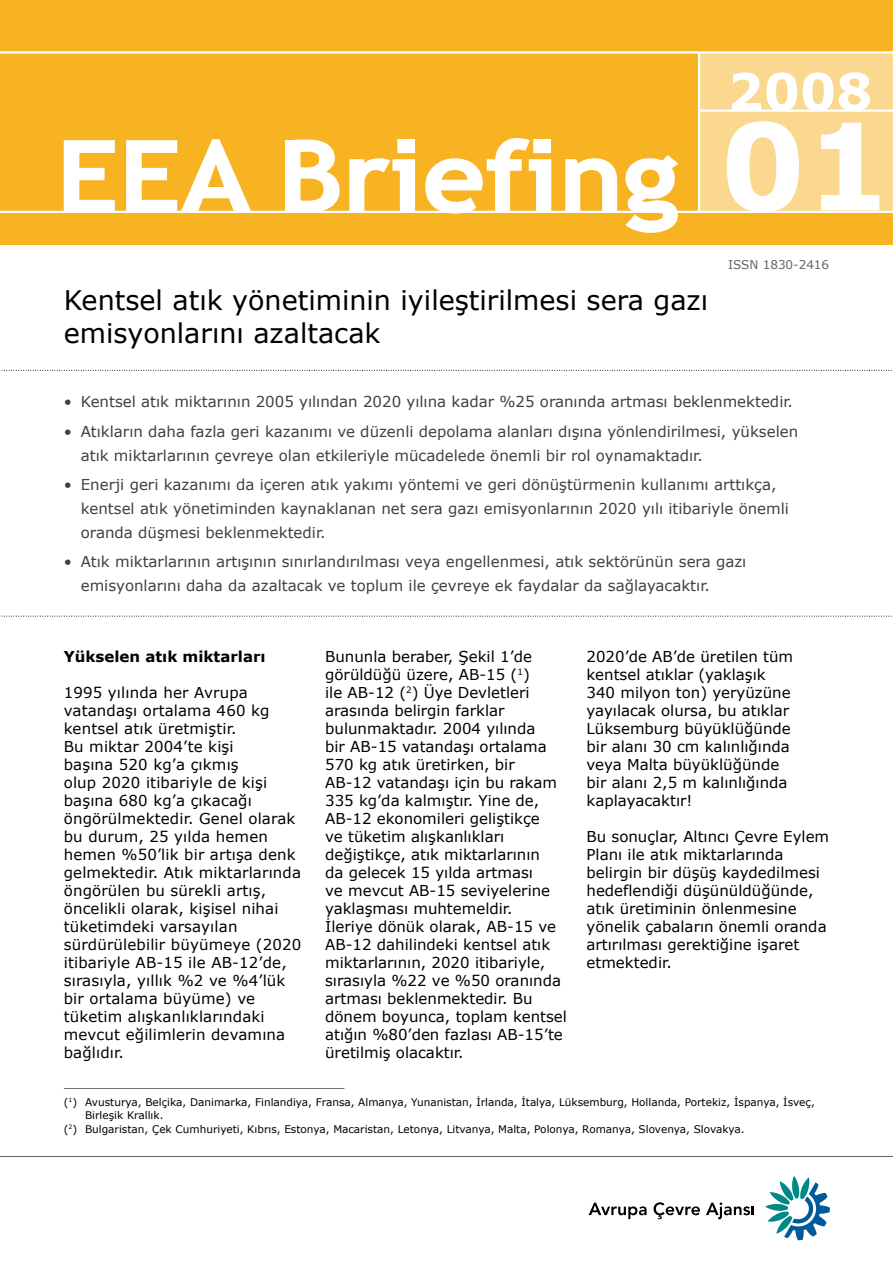
<style>
.page{position:relative;width:893px;height:1263px;background:#fff}
.page>*{position:absolute;margin:0;border:0;box-sizing:border-box;transform-origin:0 0}
.t1{font:700 120px "Verdana";color:#fff}
.t2{font:700 51px "Verdana";color:#fff}
.t3{font:27px/33px "Verdana";color:#000}
.t4{font:15px/18px "Verdana";color:#000}
.t5{font:15px/29.2px "Verdana";color:#404040}
.t6{font:700 15px "Verdana";color:#000}
.t7{font:12px "Verdana";color:#646567}
.t8{font:10.5px "Verdana";color:#000}
</style>
<div class="page">
<div style="left:0;top:0;width:893px;height:244px;background:#f8b323"></div>
<div style="left:699px;top:52px;width:194px;height:159px;background:#fbd890"></div>
<hr style="left:0;top:211px;width:893px;height:2px;background:#fff">
<hr style="left:698px;top:53px;width:2px;height:159px;background:#fff">
<hr style="left:699px;top:109px;width:194px;height:3px;background:#fff">
<hr style="left:0;top:51px;width:893px;height:3px;background:#fff">
<svg style="left:63px;top:140px;width:53px;height:71px"></svg>
<svg style="left:125px;top:139px;width:128px;height:72px"></svg>
<svg style="left:284px;top:139px;width:56px;height:72px"></svg>
<svg style="left:349px;top:158px;width:67px;height:53px"></svg>
<svg style="left:424px;top:138px;width:128px;height:76px"></svg>
<svg style="left:564px;top:158px;width:54px;height:53px"></svg>
<svg style="left:624px;top:155px;width:56px;height:78px"></svg>
<div style="left:398px;top:140px;width:16px;height:12px;background:#fff"></div>
<div style="left:397px;top:139px;width:18px;height:14px;border:2px solid #fff"></div>
<div style="left:534px;top:140px;width:16px;height:12px;background:#fff"></div>
<div style="left:533px;top:139px;width:18px;height:14px;border:2px solid #fff"></div>
<hr style="left:0;top:1156px;width:893px;height:1px;background:#646567">
<svg style="left:1px;top:370px;width:891px;height:1px"></svg>
<svg style="left:1px;top:616px;width:891px;height:1px"></svg>
<svg style="left:765px;top:1176px;width:65px;height:64px"></svg>
<svg style="left:589px;top:1202px;width:58px;height:17px"></svg>
<svg style="left:654px;top:1202px;width:46px;height:17px"></svg>
<svg style="left:706px;top:1202px;width:48px;height:17px"></svg>
<hr style="left:64px;top:1088px;width:280px;height:1px;background:#707173">
<h2 class="t2" style="left:727px;top:59px;width:147px">2008</h2>
<h1 class="t1" style="left:720px;top:90px;width:172px">01</h1>
<h3 class="t3" style="left:64px;top:283px;width:646px">Kentsel atık yönetiminin iyileştirilmesi sera gazı emisyonlarını azaltacak</h3>
<p class="t7" style="left:728px;top:257px;width:103px">ISSN 1830-2416</p>
<p class="t5" style="left:64px;top:387px;width:10px">• •</p>
<p class="t5" style="left:64px;top:469px;width:10px">•</p>
<p class="t5" style="left:64px;top:547px;width:10px">•</p>
<p class="t5" style="left:81px;top:387px;width:719px">Kentsel atık miktarının 2005 yılından 2020 yılına kadar %25 oranında artması beklenmektedir.<br>Atıkların daha fazla geri kazanımı ve düzenli depolama alanları dışına yönlendirilmesi, yükselen</p>
<p class="t5" style="left:81px;top:440px;width:697px">atık miktarlarının çevreye olan etkileriyle mücadelede önemli bir rol oynamaktadır.<br>Enerji geri kazanımı da içeren atık yakımı yöntemi ve geri dönüştürmenin kullanımı arttıkça,</p>
<p class="t5" style="left:81px;top:496px;width:710px;line-height:24px">kentsel atık yönetiminden kaynaklanan net sera gazı emisyonlarının 2020 yılı itibariyle önemli oranda düşmesi beklenmektedir.</p>
<p class="t5" style="left:81px;top:549px;width:667px;line-height:24px">Atık miktarlarının artışının sınırlandırılması veya engellenmesi, atık sektörünün sera gazı emisyonlarını daha da azaltacak ve toplum ile çevreye ek faydalar da sağlayacaktır.</p>
<p class="t6" style="left:64px;top:647px;width:203px">Yükselen atık miktarları</p>
<p class="t4" style="left:64px;top:683px;width:239px">1995 yılında her Avrupa vatandaşı ortalama 460 kg kentsel atık üretmiştir.<br>Bu miktar 2004’te kişi<br>başına 520 kg’a çıkmış<br>olup 2020 itibariyle de kişi başına 680 kg’a çıkacağı öngörülmektedir. Genel olarak bu durum, 25 yılda hemen hemen %50’lik bir artışa denk gelmektedir. Atık miktarlarında öngörülen bu sürekli artış, öncelikli olarak, kişisel nihai tüketimdeki varsayılan sürdürülebilir büyümeye (2020 itibariyle AB‑15 ile AB‑12’de, sırasıyla, yıllık %2 ve %4’lük bir ortalama büyüme) ve tüketim alışkanlıklarındaki mevcut eğilimlerin devamına bağlıdır.</p>
<p class="t4" style="left:325px;top:647px;width:243px">Bununla beraber, Şekil 1’de görüldüğü üzere, AB‑15 (<sup>1</sup>)<br>ile AB‑12 (<sup>2</sup>) Üye Devletleri arasında belirgin farklar bulunmaktadır. 2004 yılında<br>bir AB‑15 vatandaşı ortalama<br>570 kg atık üretirken, bir<br>AB‑12 vatandaşı için bu rakam<br>335 kg’da kalmıştır. Yine de,<br>AB‑12 ekonomileri geliştikçe<br>ve tüketim alışkanlıkları değiştikçe, atık miktarlarının<br>da gelecek 15 yılda artması<br>ve mevcut AB‑15 seviyelerine yaklaşması muhtemeldir.<br>İleriye dönük olarak, AB‑15 ve<br>AB‑12 dahilindeki kentsel atık miktarlarının, 2020 itibariyle, sırasıyla %22 ve %50 oranında artması beklenmektedir. Bu dönem boyunca, toplam kentsel atığın %80’den fazlası AB‑15’te üretilmiş olacaktır.</p>
<p class="t4" style="left:586px;top:647px;width:208px">2020’de AB’de üretilen tüm kentsel atıklar (yaklaşık<br>340 milyon ton) yeryüzüne yayılacak olursa, bu atıklar<br>Lüksemburg büyüklüğünde bir alanı 30 cm kalınlığında veya Malta büyüklüğünde bir alanı 2,5 m kalınlığında kaplayacaktır!</p>
<p class="t4" style="left:586px;top:827px;width:244px">Bu sonuçlar, Altıncı Çevre Eylem<br>Planı ile atık miktarlarında belirgin bir düşüş kaydedilmesi hedeflendiği düşünüldüğünde, atık üretiminin önlenmesine yönelik çabaların önemli oranda artırılması gerektiğine işaret etmektedir.</p>
<p class="t8" style="left:64px;top:1095px;width:752px">(<sup>1</sup>) Avusturya, Belçika, Danimarka, Finlandiya, Fransa, Almanya, Yunanistan, İrlanda, İtalya, Lüksemburg, Hollanda, Portekiz, İspanya, İsveç,</p>
<p class="t8" style="left:85px;top:1109px;width:80px">Birleşik Krallık.</p>
<p class="t8" style="left:64px;top:1122px;width:682px">(<sup>2</sup>) Bulgaristan, Çek Cumhuriyeti, Kıbrıs, Estonya, Macaristan, Letonya, Litvanya, Malta, Polonya, Romanya, Slovenya, Slovakya.</p>
</div>
